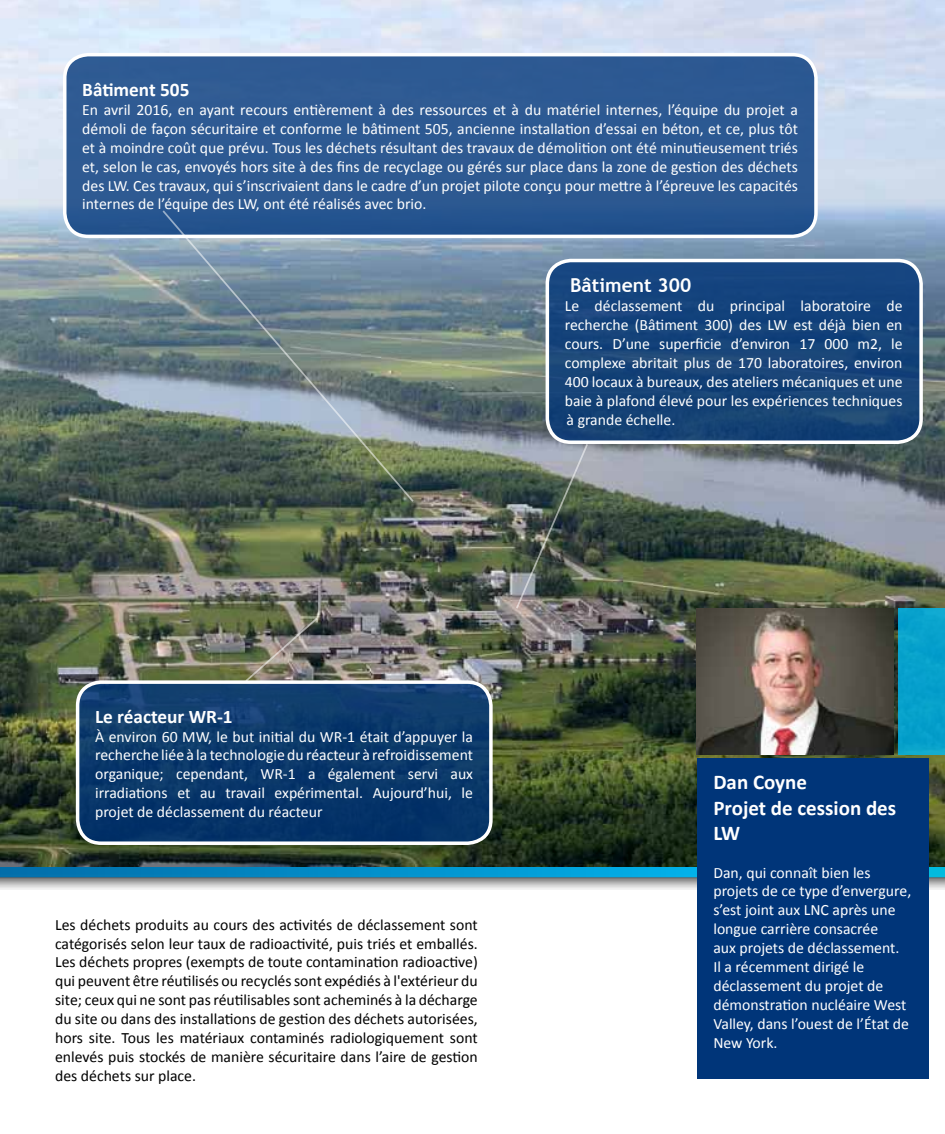
<style>
.page{position:relative;width:945px;height:1134px;background:#fff}
.page>*{position:absolute;margin:0;border:0;box-sizing:border-box;transform-origin:0 0}
.t1{font:700 21px/25.2px "Calibri";color:#fff}
.t2{font:700 19.25px "Calibri";color:#fff}
.t3{font:700 19.25px "Trebuchet MS";color:#fff}
.t4{font:15.75px/18.9px "Calibri";color:#fff;text-align:justify}
.t5{font:15.75px/18.9px "Calibri";color:#000;text-align:justify}
</style>
<div class="page">
<img style="left:0;top:0;width:945px;height:866px">
<img style="left:0;top:868px;width:945px;height:22px">
<div style="left:547px;top:261px;width:374px;height:181px;background:#15437a;border-radius:24px"></div>
<div style="left:546px;top:259px;width:377px;height:185px;border:4px solid #fff;border-radius:24px"></div>
<img style="left:514px;top:442px;width:75px;height:168px">
<img style="left:244px;top:616px;width:75px;height:64px">
<div style="left:65px;top:55px;width:751px;height:181px;background:#2d5992;border-radius:24px"></div>
<div style="left:63px;top:53px;width:755px;height:185px;border:4px solid #fff;border-radius:24px"></div>
<svg style="left:161px;top:210px;width:254px;height:294px;background:#6b8088"></svg>
<div style="left:698px;top:758px;width:231px;height:321px;background:#003579"></div>
<div style="left:898px;top:609px;width:47px;height:146px;background:#06a1cc"></div>
<img style="left:697px;top:609px;width:196px;height:146px">
<div style="left:78px;top:682px;width:413px;height:161px;background:linear-gradient(to bottom,#144171,#013065);border-radius:24px"></div>
<div style="left:76px;top:680px;width:417px;height:165px;border:4px solid #fff;border-radius:24px"></div>
<p class="t2" style="left:82px;top:77px;width:109px">Bâtiment 505</p>
<p class="t4" style="left:82px;top:100px;width:717px">En avril 2016, en ayant recours entièrement à des ressources et à du matériel internes, l’équipe du projet a démoli de façon sécuritaire et conforme le bâtiment 505, ancienne installation d’essai en béton, et ce, plus tôt et à moindre coût que prévu. Tous les déchets résultant des travaux de démolition ont été minutieusement triés et, selon le cas, envoyés hors site à des fins de recyclage ou gérés sur place dans la zone de gestion des déchets des LW. Ces travaux, qui s’inscrivaient dans le cadre d’un projet pilote conçu pour mettre à l’épreuve les capacités internes de l’équipe des LW, ont été réalisés avec brio.</p>
<p class="t3" style="left:570px;top:273px;width:123px">Bâtiment 300</p>
<p class="t4" style="left:565px;top:296px;width:339px">Le déclassement du principal laboratoire de recherche (Bâtiment 300) des LW est déjà bien en cours. D’une superficie d’environ 17 000 m2, le complexe abritait plus de 170 laboratoires, environ 400 locaux à bureaux, des ateliers mécaniques et une baie à plafond élevé pour les expériences techniques à grande échelle.</p>
<p class="t2" style="left:95px;top:704px;width:139px">Le réacteur WR-1</p>
<p class="t4" style="left:95px;top:727px;width:379px">À environ 60 MW, le but initial du WR-1 était d’appuyer la recherche liée à la technologie du réacteur à refroidissement organique; cependant, WR-1 a également servi aux irradiations et au travail expérimental. Aujourd’hui, le projet de déclassement du réacteur</p>
<p class="t5" style="left:55px;top:915px;width:424px">Les déchets produits au cours des activités de déclassement sont catégorisés selon leur taux de radioactivité, puis triés et emballés.<br>Les déchets propres (exempts de toute contamination radioactive) qui peuvent être réutilisés ou recyclés sont expédiés à l'extérieur du site; ceux qui ne sont pas réutilisables sont acheminés à la décharge du site ou dans des installations de gestion des déchets autorisées, hors site. Tous les matériaux contaminés radiologiquement sont enlevés puis stockés de manière sécuritaire dans l’aire de gestion des déchets sur place.</p>
<h1 class="t1" style="left:713px;top:770px;width:184px">Dan Coyne<br>Projet de cession des<br>LW</h1>
<p class="t4" style="left:713px;top:863px;width:199px;text-align:left">Dan, qui connaît bien les projets de ce type d’envergure, s’est joint aux LNC après une longue carrière consacrée<br>aux projets de déclassement.<br>Il a récemment dirigé le déclassement du projet de démonstration nucléaire West<br>Valley, dans l’ouest de l’État de<br>New York.</p>
</div>
